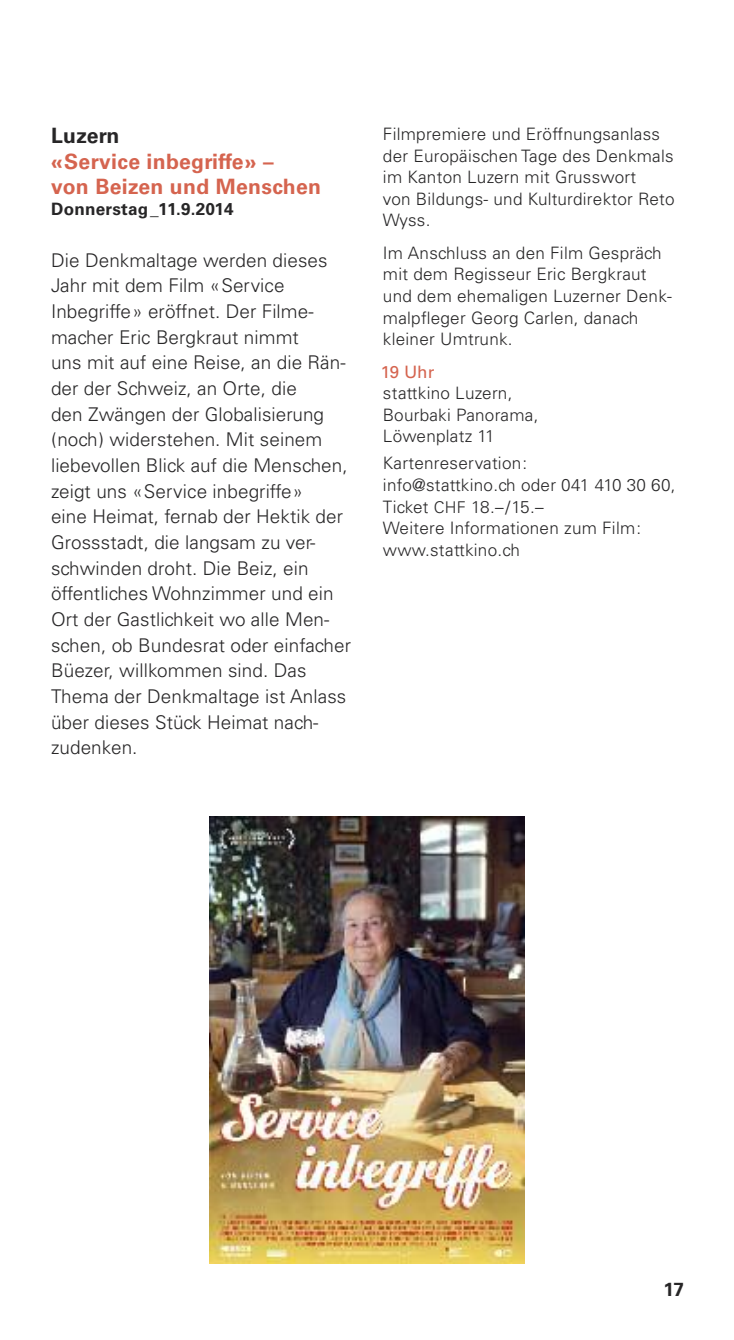
<style>
.page{position:relative;width:734px;height:1340px;background:#fff}
.page>*{position:absolute;margin:0;border:0;box-sizing:border-box;transform-origin:0 0}
.t1{font:700 21.15px/25.7px "Univers LT";letter-spacing:.015em;color:#d5644f}
.t2{font:700 21.15px "Univers LT";letter-spacing:.015em;color:#272627}
.t3{font:300 18.9px/25.7px "Univers";letter-spacing:.005em;color:#272627}
.t4{font:700 18.9px "Univers LT";color:#272627}
.t5{font:300 17.1px/21.6px "Univers";letter-spacing:.015em;color:#272627}
.t6{font:700 17.1px "Univers LT";letter-spacing:.015em;color:#272627}
.t7{font:17.1px "Univers";color:#d5644f}
.s1{font-size:16.2px}
</style>
<div class="page">
<img style="left:209px;top:816px;width:315px;height:447px">
<p class="t2" style="left:51px;top:128px;width:70px">Luzern</p>
<p class="t1" style="left:51px;top:150px;width:271px">«Service inbegriffe» –<br>von Beizen und Menschen</p>
<p class="t6" style="left:51px;top:203px;width:184px">Donnerstag_11.9.2014</p>
<p class="t3" style="left:51px;top:249px;width:301px">Die Denkmaltage werden dieses<br>Jahr mit dem Film «Service<br>Inbegriffe» eröffnet. Der Filme&shy;macher Eric Bergkraut nimmt<br>uns mit auf eine Reise, an die Rän&shy;der der Schweiz, an Orte, die<br>den Zwängen der Globalisierung (noch) widerstehen. Mit seinem liebevollen Blick auf die Menschen, zeigt uns «Service inbegriffe»<br>eine Heimat, fernab der Hektik der<br>Grossstadt, die langsam zu ver&shy;schwinden droht. Die Beiz, ein öffentliches Wohnzimmer und ein<br>Ort der Gastlichkeit wo alle Men&shy;schen, ob Bundesrat oder einfacher<br>Büezer, willkommen sind. Das<br>Thema der Denkmaltage ist Anlass über dieses Stück Heimat nach&shy;zudenken.</p>
<p class="t5" style="left:383px;top:125px;width:293px">Filmpremiere und Eröffnungsanlass der Europäischen Tage des Denkmals im Kanton Luzern mit Grusswort<br>von Bildungs- und Kulturdirektor Reto<br>Wyss.</p>
<p class="t5" style="left:383px;top:243px;width:290px">Im Anschluss an den Film Gespräch mit dem Regisseur Eric Bergkraut und dem ehemaligen Luzerner Denk&shy;malpfleger Georg Carlen, danach kleiner Umtrunk.</p>
<p class="t7" style="left:380px;top:365px;width:55px">19 Uhr</p>
<p class="t5" style="left:383px;top:384px;width:157px">stattkino Luzern,<br>Bourbaki Panorama,<br>Löwenplatz 11</p>
<p class="t5" style="left:383px;top:454px;width:294px">Kartenreservation:<br>info@stattkino.ch oder 041 410 30 60,<br>Ticket <span class="s1">CHF</span> 18.–/15.–<br>Weitere Informationen zum Film: www.stattkino.ch</p>
<p class="t4" style="left:663px;top:1282px;width:22px">17</p>
</div>
